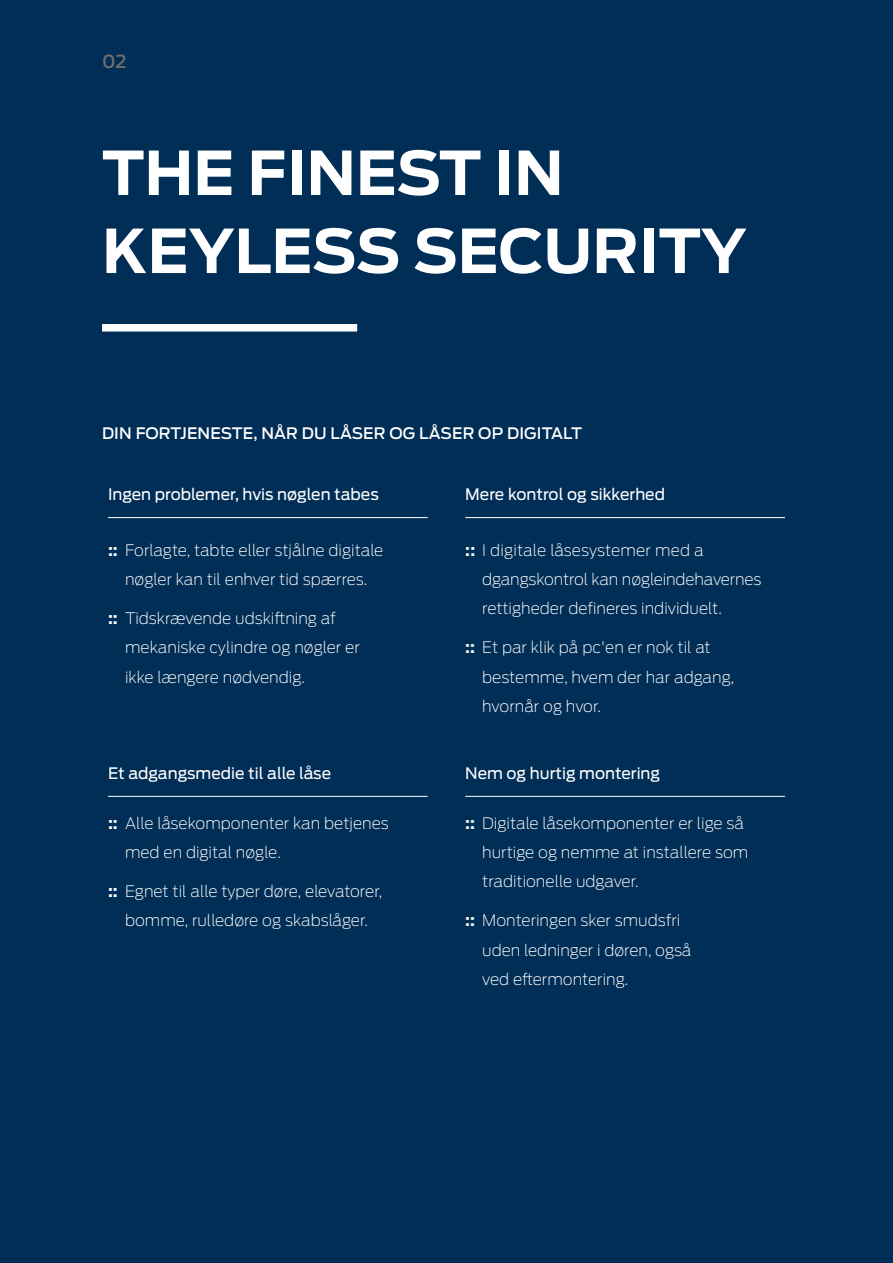
<style>
.page{position:relative;width:893px;height:1263px;background:#002e56}
.page>*{position:absolute;margin:0;border:0;box-sizing:border-box;transform-origin:0 0}
.t1{font:700 60px/78px "Antenna";color:#fff}
.t2{font:500 18px "Antenna";color:#706f6f}
.t3{font:200 15.75px/29.2px "Antenna";color:#fff}
.t4{font:15.75px "Antenna";color:#fff}
.t5{font:500 15.75px "Antenna";letter-spacing:.01em;color:#fff}
.s1{font-weight:700}
</style>
<div class="page">
<div style="left:102px;top:324px;width:255px;height:8px;background:#fff"></div>
<hr style="left:108px;top:517px;width:320px;height:1px;background:#fff">
<hr style="left:465px;top:517px;width:320px;height:1px;background:#fff">
<hr style="left:108px;top:796px;width:320px;height:1px;background:#fff">
<hr style="left:465px;top:796px;width:320px;height:1px;background:#fff">
<p class="t2" style="left:102px;top:49px;width:26px">02</p>
<h1 class="t1" style="left:102px;top:134px;width:646px">THE FINEST IN<br>KEYLESS SECURITY</h1>
<p class="t5" style="left:102px;top:422px;width:482px">DIN FORTJENESTE, NÅR DU LÅSER OG LÅSER OP DIGITALT</p>
<p class="t4" style="left:108px;top:484px;width:272px">Ingen problemer, hvis nøglen tabes</p>
<p class="t4" style="left:465px;top:484px;width:201px">Mere kontrol og sikkerhed</p>
<p class="t3" style="left:108px;top:535px;width:277px;text-align:center"><span class="s1">::</span> Forlagte, tabte eller stjålne digitale nøgler kan til enhver tid spærres.</p>
<p class="t3" style="left:125px;top:603px;width:236px;text-indent:-17px"><span class="s1">::</span> Tidskrævende udskiftning af mekaniske cylindre og nøgler er ikke længere nødvendig.</p>
<p class="t3" style="left:482px;top:535px;width:281px;text-indent:-17px"><span class="s1">::</span> I digitale låsesystemer med a dgangskontrol kan nøgleindehavernes rettigheder defineres individuelt.</p>
<p class="t3" style="left:482px;top:632px;width:254px;text-indent:-17px"><span class="s1">::</span> Et par klik på pc'en er nok til at bestemme, hvem der har adgang, hvornår og hvor.</p>
<p class="t4" style="left:108px;top:763px;width:225px">Et adgangsmedie til alle låse</p>
<p class="t4" style="left:465px;top:763px;width:196px">Nem og hurtig montering</p>
<p class="t3" style="left:125px;top:808px;width:265px;text-indent:-17px"><span class="s1">::</span> Alle låsekomponenter kan betjenes med en digital nøgle.</p>
<p class="t3" style="left:108px;top:876px;width:276px;text-align:center"><span class="s1">::</span> Egnet til alle typer døre, elevatorer, bomme, rulledøre og skabslåger.</p>
<p class="t3" style="left:482px;top:808px;width:268px;text-indent:-17px"><span class="s1">::</span> Digitale låsekomponenter er lige så hurtige og nemme at installere som traditionelle udgaver.</p>
<p class="t3" style="left:482px;top:905px;width:211px;text-indent:-17px"><span class="s1">::</span> Monteringen sker smudsfri uden ledninger i døren, også ved eftermontering.</p>
</div>
